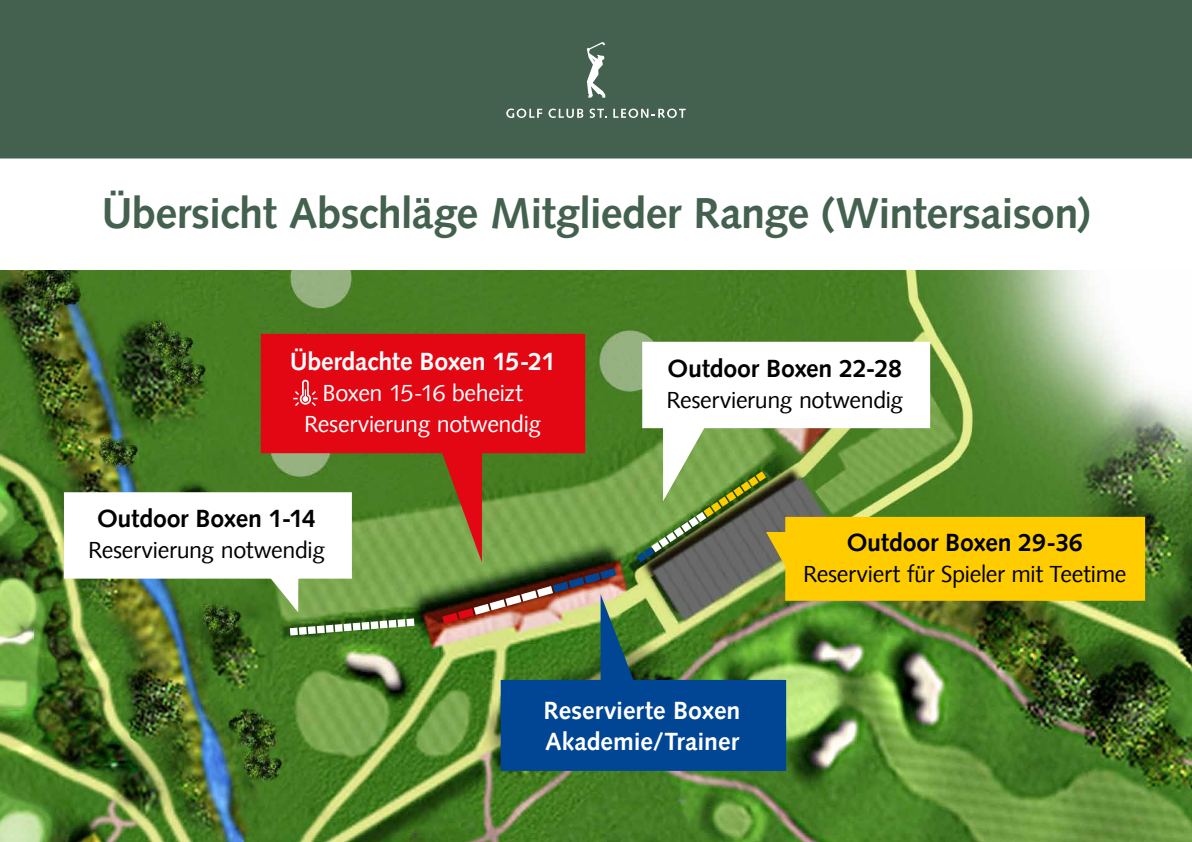
<style>
.page{position:relative;width:1192px;height:842px;background:#fff}
.page>*{position:absolute;margin:0;border:0;box-sizing:border-box;transform-origin:0 0}
.t1{font:700 43.5px "Syntax LT";letter-spacing:-.02em;color:#43614e}
.t2{font:700 25px/31px "Syntax LT";letter-spacing:-.005em;color:#fff}
.t3{font:700 25px "Syntax LT";letter-spacing:-.01em;color:#000}
.t4{font:23.35px "Syntax LT";letter-spacing:-.015em;color:#000}
.t5{font:23.35px/31px "Syntax LT";letter-spacing:-.015em;color:#fff;text-align:center}
</style>
<div class="page">
<img style="left:0;top:271px;width:1192px;height:571px">
<svg style="left:501px;top:594px;width:285px;height:177px;fill:#014694"></svg>
<img style="left:63px;top:491px;width:351px;height:144px">
<svg style="left:636px;top:471px;width:509px;height:130px"></svg>
<svg style="left:261px;top:334px;width:324px;height:228px;fill:#e30613"></svg>
<svg style="left:292px;top:380px;width:27px;height:28px"></svg>
<div style="left:0;top:0;width:1192px;height:159px;background:#43614e"></div>
<svg style="left:506px;top:109px;width:36px;height:9px"></svg>
<svg style="left:548px;top:109px;width:35px;height:9px"></svg>
<svg style="left:590px;top:109px;width:17px;height:9px"></svg>
<svg style="left:613px;top:109px;width:73px;height:9px"></svg>
<svg style="left:587px;top:42px;width:18px;height:56px"></svg>
<img style="left:442px;top:568px;width:174px;height:56px">
<svg style="left:641px;top:340px;width:290px;height:166px"></svg>
<h1 class="t1" style="left:101px;top:188px;width:991px">Übersicht Abschläge Mitglieder Range (Wintersaison)</h1>
<p class="t2" style="left:290px;top:346px;width:267px">Überdachte Boxen 15-21</p>
<p class="t5" style="left:304px;top:377px;width:238px">Boxen 15-16 beheizt<br>Reservierung notwendig</p>
<p class="t3" style="left:668px;top:354px;width:236px">Outdoor Boxen 22-28</p>
<p class="t4" style="left:666px;top:386px;width:238px">Reservierung notwendig</p>
<p class="t3" style="left:97px;top:504px;width:221px">Outdoor Boxen 1-14</p>
<p class="t4" style="left:88px;top:536px;width:238px">Reservierung notwendig</p>
<p class="t3" style="left:847px;top:528px;width:238px">Outdoor Boxen 29-36</p>
<p class="t4" style="left:803px;top:560px;width:325px">Reserviert für Spieler mit Teetime</p>
<p class="t2" style="left:544px;top:695px;width:198px">Reservierte Boxen<br>Akademie/Trainer</p>
</div>
